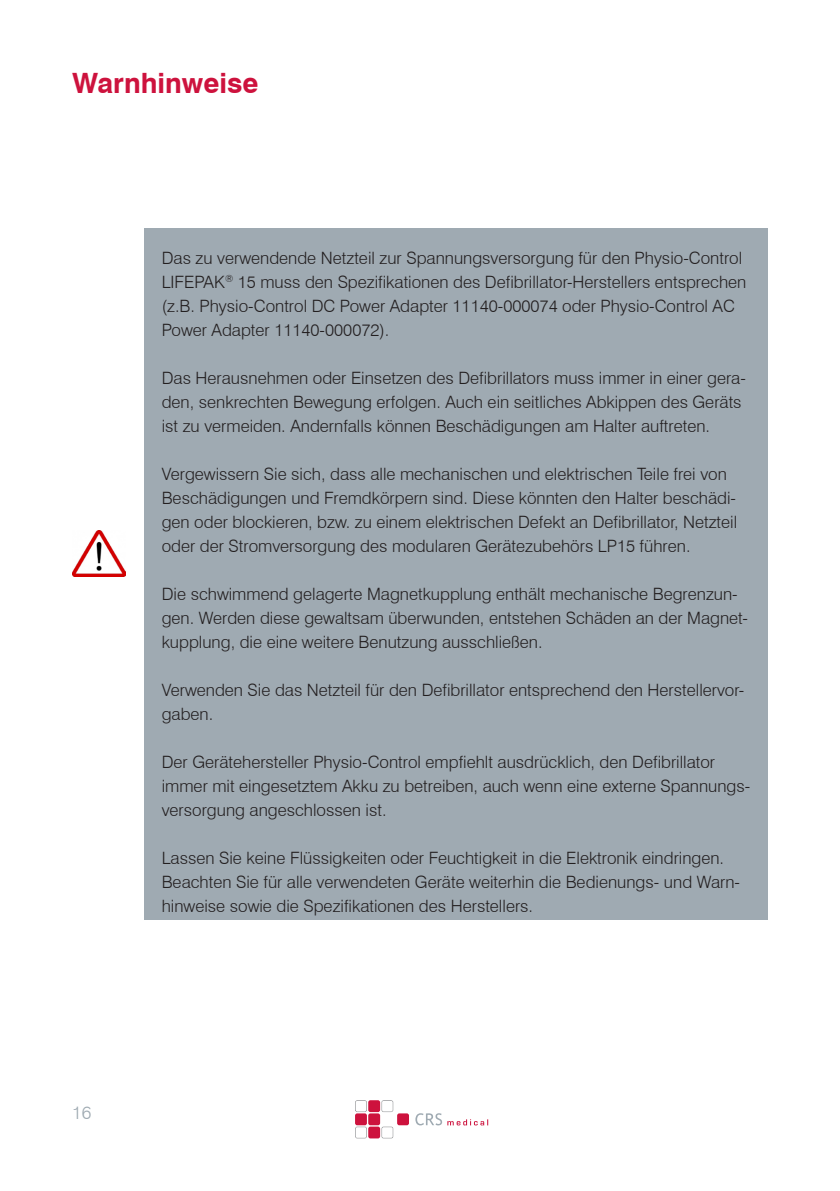
<style>
.page{position:relative;width:840px;height:1191px;background:#fff}
.page>*{position:absolute;margin:0;border:0;box-sizing:border-box;transform-origin:0 0}
.Rote_Kaptielüberschrift{font:700 28px "Swiss 721 BT";color:#cd123d}
.t1{font:300 18px "Swiss 721 BT";color:#9faab2}
.Text_GA{font:300 17px/24px "Swiss 721 BT";color:#231f20}
</style>
<div class="page">
<div style="left:355px;top:1113px;width:12px;height:12px;background:#cd123d;border-radius:2px"></div>
<div style="left:368px;top:1126px;width:12px;height:12px;background:#cd123d;border-radius:2px"></div>
<div style="left:368px;top:1113px;width:12px;height:12px;background:#cd123d;border-radius:2px"></div>
<div style="left:368px;top:1100px;width:12px;height:12px;background:#cd123d;border-radius:2px"></div>
<div style="left:397px;top:1113px;width:12px;height:12px;background:#cd123d;border-radius:2px"></div>
<svg style="left:355px;top:1100px;width:12px;height:12px"></svg>
<svg style="left:381px;top:1100px;width:12px;height:12px"></svg>
<svg style="left:355px;top:1126px;width:12px;height:12px"></svg>
<svg style="left:381px;top:1126px;width:12px;height:12px"></svg>
<svg style="left:415px;top:1113px;width:73px;height:12px"></svg>
<div style="left:145px;top:228px;width:622px;height:692px;background:#9faab2"></div>
<img style="left:72px;top:530px;width:53px;height:47px">
<p class="Rote_Kaptielüberschrift" style="left:72px;top:66px;width:188px">Warnhinweise</p>
<p class="Text_GA" style="left:162px;top:246px;width:585px">Das zu verwendende Netzteil zur Spannungsversorgung für den Physio-Control LIFEPAK<sup>®</sup> 15 muss den Spezifikationen des Defibrillator-Herstellers entsprechen (z.B. Physio-Control DC Power Adapter 11140-000074 oder Physio-Control AC Power Adapter 11140-000072).</p>
<p class="Text_GA" style="left:162px;top:366px;width:585px">Das Herausnehmen oder Einsetzen des Defibrillators muss immer in einer gera&shy;den, senkrechten Bewegung erfolgen. Auch ein seitliches Abkippen des Geräts ist zu vermeiden. Andernfalls können Beschädigungen am Halter auftreten.</p>
<p class="Text_GA" style="left:162px;top:462px;width:576px">Vergewissern Sie sich, dass alle mechanischen und elektrischen Teile frei von Beschädigungen und Fremdkörpern sind. Diese könnten den Halter beschädi&shy;gen oder blockieren, bzw. zu einem elektrischen Defekt an Defibrillator, Netzteil oder der Stromversorgung des modularen Gerätezubehörs LP15 führen.</p>
<p class="Text_GA" style="left:162px;top:582px;width:587px">Die schwimmend gelagerte Magnetkupplung enthält mechanische Begrenzun&shy;gen. Werden diese gewaltsam überwunden, entstehen Schäden an der Magnet&shy;kupplung, die eine weitere Benutzung ausschließen.</p>
<p class="Text_GA" style="left:162px;top:678px;width:583px">Verwenden Sie das Netzteil für den Defibrillator entsprechend den Herstellervor&shy;gaben.</p>
<p class="Text_GA" style="left:162px;top:750px;width:590px">Der Gerätehersteller Physio-Control empfiehlt ausdrücklich, den Defibrillator immer mit eingesetztem Akku zu betreiben, auch wenn eine externe Spannungs&shy;versorgung angeschlossen ist.</p>
<p class="Text_GA" style="left:162px;top:846px;width:563px">Lassen Sie keine Flüssigkeiten oder Feuchtigkeit in die Elektronik eindringen.</p>
<p class="Text_GA" style="left:162px;top:870px;width:579px">Beachten Sie für alle verwendeten Geräte weiterhin die Bedienungs- und Warn&shy;hinweise sowie die Spezifikationen des Herstellers.</p>
<p class="t1" style="left:72px;top:1101px;width:21px">16</p>
</div>
